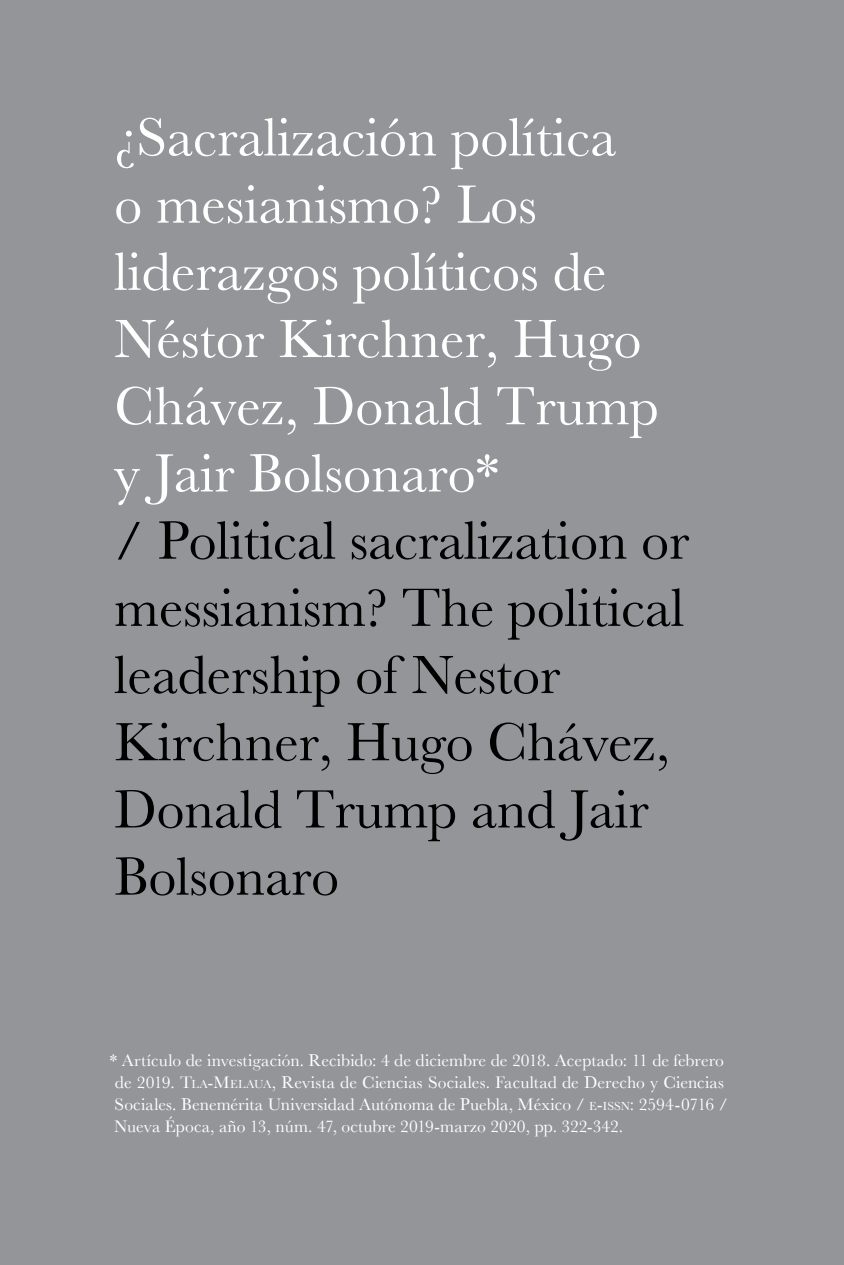
<style>
.page{position:relative;width:844px;height:1265px;background:#fff}
.page>*{position:absolute;margin:0;border:0;box-sizing:border-box;transform-origin:0 0}
.t1{font:56px/67.2px "Baskerville";letter-spacing:-.005em;color:#000}
.t2{font:56px/67.2px "Baskerville";color:#fff}
.t3{font:17.5px/21.9px "Baskerville";letter-spacing:.005em;color:#fff}
.s1{font-style:inherit}
.s2{font-size:12.25px}
</style>
<div class="page">
<div style="left:0;top:0;width:843px;height:1265px;background:#939598"></div>
<hr style="left:843px;top:97px;width:1px;height:39px;background:#000">
<h1 class="t2" style="left:114px;top:103px;width:546px">¿Sacralización política<br>o mesianismo? Los liderazgos políticos de<br>Néstor Kirchner, Hugo<br>Chávez, Donald Trump y Jair Bolsonaro*</h1>
<h1 class="t1" style="left:114px;top:506px;width:576px">/ Political sacralization or messianism? The political leadership of Nestor<br>Kirchner, Hugo Chávez,<br>Donald Trump and Jair<br>Bolsonaro</h1>
<p class="t3" style="left:110px;top:1050px;width:619px">* Artículo de investigación. Recibido: 4 de diciembre de 2018. Aceptado: 11 de febrero de 2019. <span class="s1">T</span><span class="s2">LA</span><span class="s1">-M</span><span class="s2">ELAUA</span>, Revista de Ciencias Sociales. Facultad de Derecho y Ciencias Sociales. Benemérita Universidad Autónoma de Puebla, México / <span class="s2">E</span><span class="s1">-</span><span class="s2">ISSN</span>: 2594-0716 / Nueva Época, año 13, núm. 47, octubre 2019-marzo 2020, pp. <span class="s1">322-342.</span></p>
</div>
